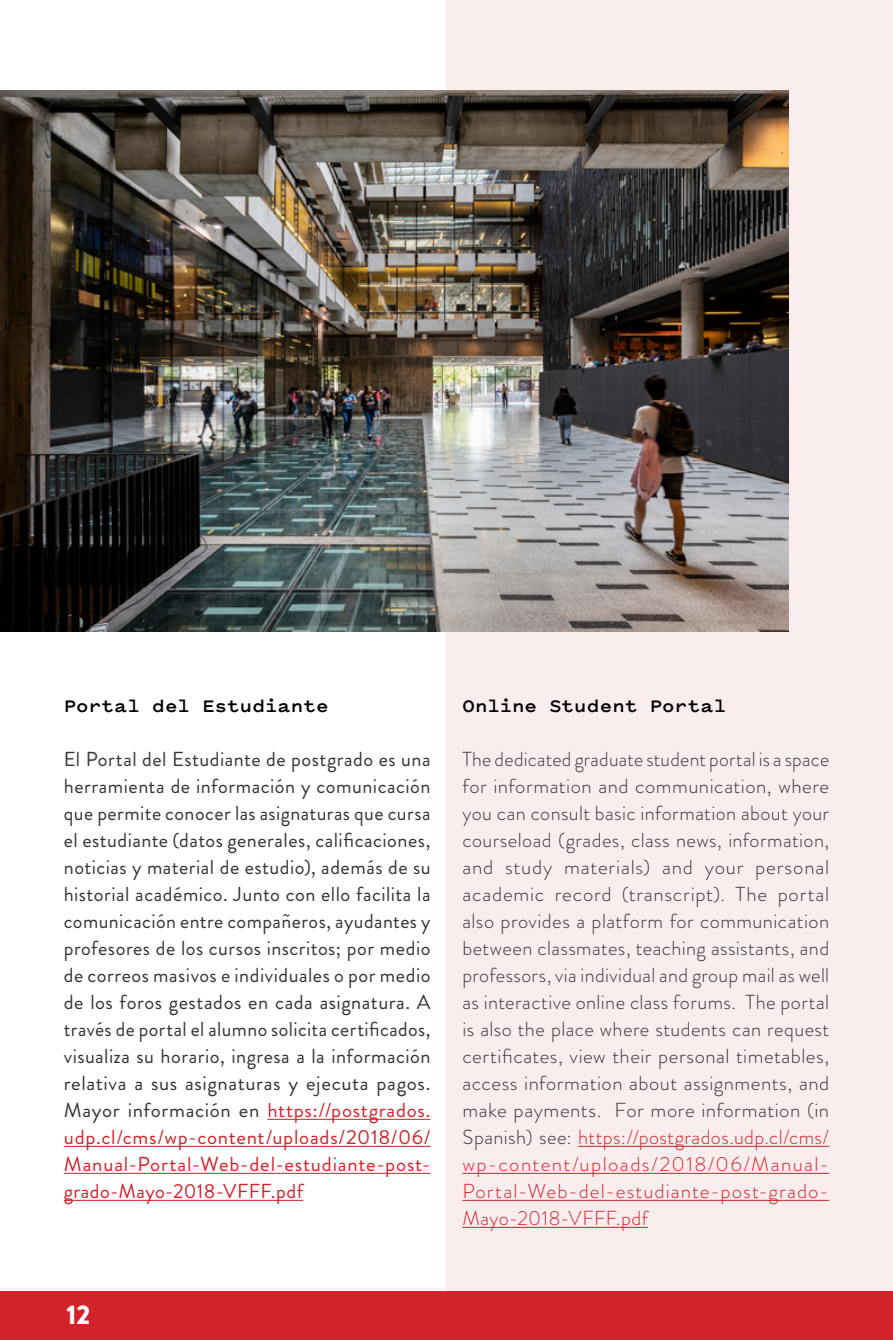
<style>
.page{position:relative;width:893px;height:1340px;background:#fff}
.page>*{position:absolute;margin:0;border:0;box-sizing:border-box;transform-origin:0 0}
.t1{font:900 27px "Brandon Grotesque";color:#fff}
.t2{font:300 20.25px/27px "Brandon Grotesque";letter-spacing:.05em;color:#383337;text-align:justify}
.t3{font:20.25px/27px "Brandon Grotesque";letter-spacing:.035em;color:#383337;text-align:justify}
.t4{font:700 20.25px "Pitch Sans";letter-spacing:.01em;color:#000}
.s1{color:#d2232a}
</style>
<div class="page">
<div style="left:446px;top:0;width:447px;height:1290px;background:#faedee"></div>
<div style="left:0;top:1291px;width:893px;height:48px;background:#d2232a"></div>
<hr style="left:267px;top:1118px;width:164px;height:1px;background:#d2232a">
<hr style="left:64px;top:1145px;width:367px;height:1px;background:#d2232a">
<hr style="left:64px;top:1172px;width:367px;height:1px;background:#d2232a">
<hr style="left:64px;top:1199px;width:239px;height:1px;background:#d2232a">
<hr style="left:578px;top:1145px;width:251px;height:1px;background:#d2232a">
<hr style="left:462px;top:1172px;width:367px;height:1px;background:#d2232a">
<hr style="left:462px;top:1199px;width:367px;height:1px;background:#d2232a">
<hr style="left:462px;top:1226px;width:186px;height:1px;background:#d2232a">
<img style="left:0;top:91px;width:788px;height:540px">
<p class="t4" style="left:64px;top:692px;width:266px">Portal del Estudiante</p>
<p class="t4" style="left:462px;top:692px;width:265px">Online Student Portal</p>
<p class="t3" style="left:64px;top:746px;width:368px">El Portal del Estudiante de postgrado es una herramienta de información y comunicación que permite conocer las asignaturas que cursa el estudiante (datos generales, calificaciones, noticias y material de estudio), además de su historial académico. Junto con ello facilita la comunicación entre compañeros, ayudantes y profesores de los cursos inscritos; por medio de correos masivos e individuales o por medio de los foros gestados en cada asignatura. A través de portal el alumno solicita certificados, visualiza su horario, ingresa a la información relativa a sus asignaturas y ejecuta pagos.<br>Mayor información en <span class="s1">https://postgrados. udp.cl/cms/wp-content/uploads/2018/06/ Manual-Portal-Web-del-estudiante-post&shy;grado-Mayo-2018-VFFF.pdf</span></p>
<p class="t2" style="left:462px;top:745px;width:368px">The dedicated graduate student portal is a space for information and communication, where you can consult basic information about your courseload (grades, class news, information, and study materials) and your personal academic record (transcript). The portal also provides a platform for communication between classmates, teaching assistants, and professors, via individual and group mail as well as interactive online class forums. The portal is also the place where students can request certificates, view their personal timetables, access information about assignments, and make payments. For more information (in Spanish) see: <span class="s1">https://postgrados.udp.cl/cms/ wp-content/uploads/2018/06/Manual-Portal-Web-del-estudiante-post-grado-Mayo-2018-VFFF.pdf</span></p>
<h1 class="t1" style="left:66px;top:1295px;width:25px">12</h1>
</div>
